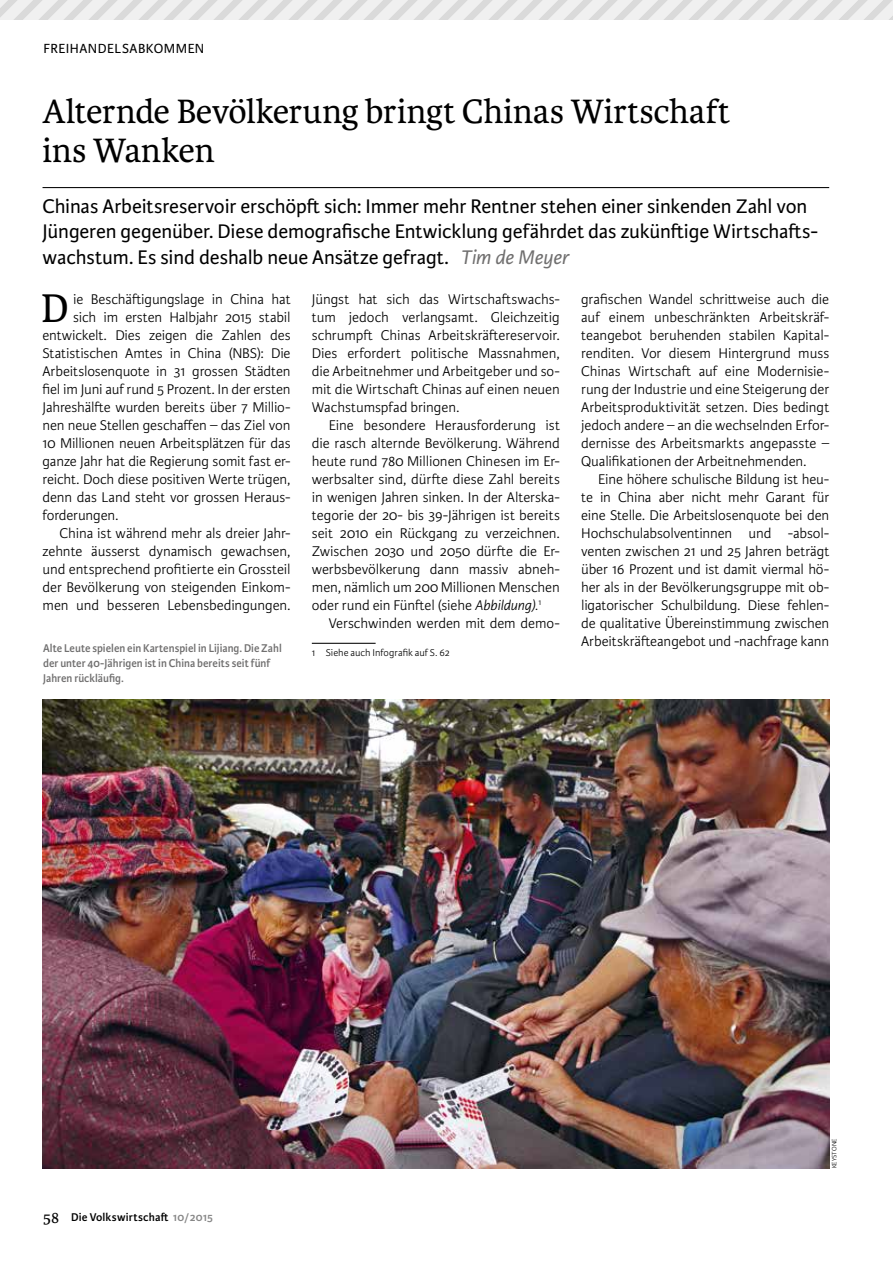
<style>
.page{position:relative;width:893px;height:1263px;background:#fff}
.page>*{position:absolute;margin:0;border:0;box-sizing:border-box;transform-origin:0 0}
.t1{font:42.75px "Karmina";color:#000}
.t2{font:36px/39px "Karmina";color:#000}
.t3{font:21px/25.5px "Karmina Sans";letter-spacing:-.005em;color:#000}
.t4{font:300 15px/18px "Karmina Sans";letter-spacing:-.005em;color:#000;text-align:justify}
.t5{font:14.1px "Karmina Sans";letter-spacing:.035em;color:#000}
.t6{font:600 12px/15px "Karmina Sans";letter-spacing:.005em;color:#706f6f;scale:.95 1}
.t7{font:600 12px "Karmina Sans";letter-spacing:.01em;color:#000}
.t8{font:300 10.5px "Karmina Sans";color:#000}
.t9{font:300 6.75px "Karmina Sans";letter-spacing:.01em;color:#000}
.s1{font-style:italic;color:#706f6f}
.s2{font-style:italic}
.s3{font-family:"Karmina";font-weight:400;font-size:16.5px}
.s4{color:#878787}
</style>
<div class="page">
<svg style="left:0;top:0;width:893px;height:20px"></svg>
<img style="left:43px;top:700px;width:786px;height:468px">
<hr style="left:43px;top:187px;width:786px;height:1px;background:#000">
<hr style="left:312px;top:643px;width:64px;height:1px;background:#000">
<p class="t5" style="left:43px;top:41px;width:162px">FREIHANDELSABKOMMEN</p>
<h2 class="t2" style="left:43px;top:92px;width:689px">Alternde Bevölkerung bringt Chinas Wirtschaft ins Wanken</h2>
<p class="t3" style="left:43px;top:194px;width:777px">Chinas Arbeitsreservoir erschöpft sich: Immer mehr Rentner stehen einer sinkenden Zahl von<br>Jüngeren gegenüber. Diese demografische Entwicklung gefährdet das zukünftige Wirtschafts&shy;wachstum. Es sind deshalb neue Ansätze gefragt. <span class="s1">Tim de Meyer</span></p>
<h1 class="t1" style="left:41px;top:284px;width:29px">D</h1>
<p class="t4" style="left:73px;top:290px;width:219px">ie Beschäftigungslage in China hat</p>
<p class="t4" style="left:312px;top:290px;width:250px">Jüngst hat sich das Wirtschaftswachs&shy;tum jedoch verlangsamt. Gleichzeitig schrumpft Chinas Arbeitskräftereservoir.<br>Dies erfordert politische Massnahmen, die Arbeitnehmer und Arbeitgeber und so&shy;mit die Wirtschaft Chinas auf einen neuen Wachstumspfad bringen.</p>
<p class="t4" style="left:312px;top:416px;width:250px;text-indent:17px">Eine besondere Herausforderung ist die rasch alternde Bevölkerung. Während heute rund 780 Millionen Chinesen im Er&shy;werbsalter sind, dürfte diese Zahl bereits in wenigen Jahren sinken. In der Alterska&shy;tegorie der 20- bis 39-Jährigen ist bereits seit 2010 ein Rückgang zu verzeichnen.<br>Zwischen 2030 und 2050 dürfte die Er&shy;werbsbevölkerung dann massiv abneh&shy;men, nämlich um 200 Millionen Menschen oder rund ein Fünftel (siehe <span class="s2">Abbildung).</span><sup>1</sup></p>
<p class="t4" style="left:329px;top:614px;width:233px">Verschwinden werden mit dem demo-</p>
<p class="t8" style="left:312px;top:646px;width:140px">1 Siehe auch Infografik auf S. 62</p>
<p class="t4" style="left:581px;top:290px;width:250px">grafischen Wandel schrittweise auch die auf einem unbeschränkten Arbeitskräf&shy;teangebot beruhenden stabilen Kapital&shy;renditen. Vor diesem Hintergrund muss Chinas Wirtschaft auf eine Modernisie&shy;rung der Industrie und eine Steigerung der Arbeitsproduktivität setzen. Dies bedingt jedoch andere – an die wechselnden Erfor&shy;dernisse des Arbeitsmarkts angepasste – Qualifikationen der Arbeitnehmenden.</p>
<p class="t4" style="left:581px;top:470px;width:250px;text-indent:17px">Eine höhere schulische Bildung ist heu&shy;te in China aber nicht mehr Garant für eine Stelle. Die Arbeitslosenquote bei den Hochschulabsolventinnen und -absol&shy;venten zwischen 21 und 25 Jahren beträgt über 16 Prozent und ist damit viermal hö&shy;her als in der Bevölkerungsgruppe mit ob&shy;ligatorischer Schulbildung. Diese fehlen&shy;de qualitative Übereinstimmung zwischen Arbeitskräfteangebot und -nachfrage kann</p>
<p class="t4" style="left:73px;top:308px;width:219px">sich im ersten Halbjahr 2015 stabil</p>
<p class="t4" style="left:43px;top:326px;width:250px">entwickelt. Dies zeigen die Zahlen des</p>
<p class="t4" style="left:43px;top:344px;width:250px">Statistischen Amtes in China (NBS): Die</p>
<p class="t4" style="left:43px;top:362px;width:250px">Arbeitslosenquote in 31 grossen Städten</p>
<p class="t4" style="left:43px;top:380px;width:249px">fiel im Juni auf rund 5 Prozent. In der ersten</p>
<p class="t4" style="left:43px;top:398px;width:250px">Jahreshälfte wurden bereits über 7 Millio-</p>
<p class="t4" style="left:43px;top:416px;width:250px">nen neue Stellen geschaffen – das Ziel von</p>
<p class="t4" style="left:43px;top:434px;width:250px">10 Millionen neuen Arbeitsplätzen für das</p>
<p class="t4" style="left:43px;top:452px;width:250px">ganze Jahr hat die Regierung somit fast er-</p>
<p class="t4" style="left:43px;top:470px;width:250px">reicht. Doch diese positiven Werte trügen,</p>
<p class="t4" style="left:43px;top:488px;width:250px">denn das Land steht vor grossen Heraus-</p>
<p class="t4" style="left:43px;top:506px;width:77px">forderungen.</p>
<p class="t4" style="left:60px;top:524px;width:233px">China ist während mehr als dreier Jahr-</p>
<p class="t4" style="left:43px;top:542px;width:250px">zehnte äusserst dynamisch gewachsen,</p>
<p class="t4" style="left:43px;top:560px;width:250px">und entsprechend profitierte ein Grossteil</p>
<p class="t4" style="left:43px;top:578px;width:250px">der Bevölkerung von steigenden Einkom-</p>
<p class="t4" style="left:43px;top:596px;width:250px">men und besseren Lebensbedingungen.</p>
<p class="t6" style="left:43px;top:641px;width:253px">Alte Leute spielen ein Kartenspiel in Lijiang. Die Zahl der unter 40-Jährigen ist in China bereits seit fünf<br>Jahren rückläufig.</p>
<p class="t7" style="left:43px;top:1210px;width:171px"><span class="s3">58</span> Die Volkswirtschaft <span class="s4">10/2015</span></p>
<p class="t9" style="left:830px;top:1168px;width:31px;rotate:-90deg">KEYSTONE</p>
</div>
